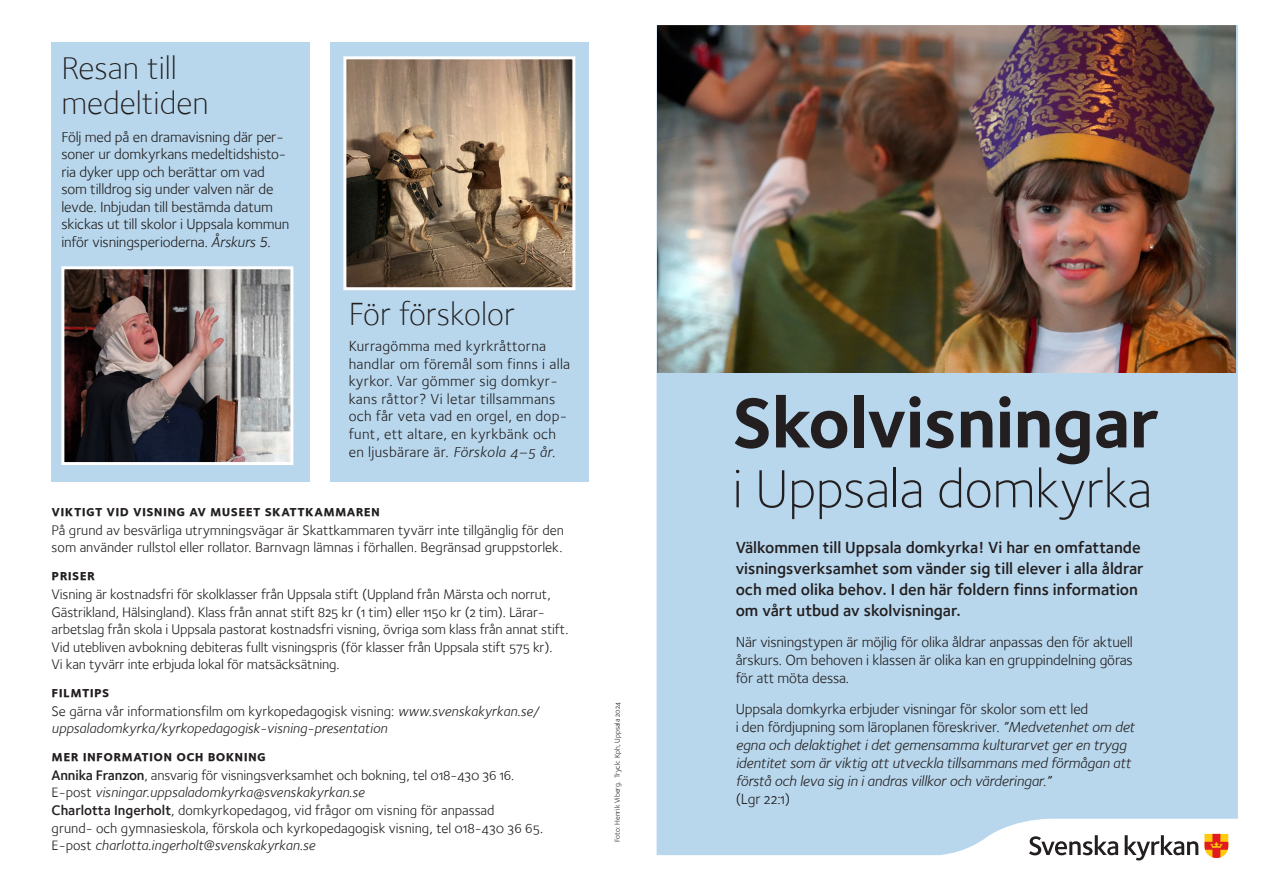
<style>
.page{position:relative;width:1263px;height:893px;background:#fff}
.page>*{position:absolute;margin:0;border:0;box-sizing:border-box;transform-origin:0 0}
.t1{font:72.6px "Foundry Sterling Bold OSF";letter-spacing:-.01em;color:#231f20}
.t2{font:55.5px "Foundry Sterling Light OSF";letter-spacing:-.01em;color:#231f20}
.Rubrik{font:33px/34.5px "Foundry Sterling Light OSF";color:#231f20}
.t3{font:16.5px/21px "Foundry Sterling Demi OSF";color:#231f20}
.Bröd{font:15px/17.5px "Foundry Sterling Book OSF";letter-spacing:-.01em;color:#231f20;text-align:justify}
.t4{font:15px/18px "Foundry Sterling Book Italic OSF";letter-spacing:-.01em;color:#231f20}
.Rubrik-2{font:15px/17.5px "Foundry Sterling Book OSF";letter-spacing:.02em;color:#231f20}
.Mellanrubrik{font:15px "Foundry Sterling Bold Expert";letter-spacing:.02em;color:#231f20}
.Bröd-2{font:14.25px/17.5px "Foundry Sterling Book OSF";letter-spacing:-.01em;color:#231f20}
.Bröd-3{font:italic 14.25px/17.5px "Foundry Sterling";color:#231f20}
.t5{font:7.5px "Foundry Sterling Book OSF";color:#231f20}
.s1{font-family:"Foundry Sterling";font-style:italic}
.s2{font-family:"Foundry Sterling"}
.s3{font-family:"Foundry Sterling Book Italic OSF"}
.s4{font-family:"Foundry Sterling Book OSF";font-style:normal}
.s5{font-family:"Foundry Sterling Demi OSF"}
.s6{font-family:"Foundry Sterling Book OSF"}
</style>
<div class="page">
<div style="left:51px;top:43px;width:258px;height:439px;background:#b8d7ed"></div>
<img style="left:65px;top:270px;width:224px;height:191px">
<div style="left:61px;top:266px;width:232px;height:199px;border:3px solid #fff"></div>
<div style="left:331px;top:43px;width:258px;height:439px;background:#b8d7ed"></div>
<img style="left:347px;top:60px;width:224px;height:226px">
<div style="left:343px;top:56px;width:232px;height:234px;border:3px solid #fff"></div>
<img style="left:656px;top:25px;width:582px;height:836px">
<svg style="left:1029px;top:835px;width:89px;height:20px"></svg>
<svg style="left:1125px;top:835px;width:73px;height:25px"></svg>
<svg style="left:1204px;top:834px;width:24px;height:24px"></svg>
<p class="Rubrik" style="left:61px;top:50px;width:149px">Resan till medeltiden</p>
<p class="Bröd" style="left:61px;top:128px;width:230px;text-align:left">Följ med på en dramavisning där per&shy;soner ur domkyrkans medeltidshisto&shy;ria dyker upp och berättar om vad som tilldrog sig under valven när de levde. Inbjudan till bestämda datum skickas ut till skolor i Uppsala kommun inför visningsperioderna. <span class="s1">Årskurs 5.</span></p>
<p class="Rubrik" style="left:349px;top:296px;width:168px">För förskolor</p>
<p class="Rubrik-2" style="left:349px;top:337px;width:223px"><span class="s2">Kurragömma med kyrkråttorna </span>handlar om föremål som finns i alla kyrkor. Var gömmer sig domkyr&shy;kans råttor? Vi letar tillsammans och får veta vad en orgel, en dop&shy;funt, ett altare, en kyrkbänk och en ljusbärare är. <span class="s3">Förskola 4–5 år.</span></p>
<p class="Mellanrubrik" style="left:52px;top:502px;width:330px">viktigt vid visning av museet skattkammaren</p>
<p class="Bröd-2" style="left:52px;top:521px;width:514px">På grund av besvärliga utrymningsvägar är Skattkammaren tyvärr inte tillgänglig för den som använder rullstol eller rollator. Barnvagn lämnas i förhallen. Begränsad gruppstorlek.</p>
<p class="Mellanrubrik" style="left:52px;top:566px;width:45px">priser</p>
<p class="Bröd-2" style="left:52px;top:585px;width:518px">Visning är kostnadsfri för skolklasser från Uppsala stift (Uppland från Märsta och norrut, Gästrikland, Hälsingland). Klass från annat stift 825 kr (1 tim) eller 1150 kr (2 tim). Lärar&shy;arbetslag från skola i Uppsala pastorat kostnadsfri visning, övriga som klass från annat stift.<br>Vid utebliven avbokning debiteras fullt visningspris (för klasser från Uppsala stift 575 kr).<br>Vi kan tyvärr inte erbjuda lokal för matsäcksätning.</p>
<p class="Mellanrubrik" style="left:52px;top:683px;width:59px">filmtips</p>
<p class="Bröd-3" style="left:52px;top:702px;width:489px"><span class="s4">Se gärna vår informationsfilm om kyrkopedagogisk visning:</span> www.svenskakyrkan.se/ uppsaladomkyrka/kyrkopedagogisk-visning-presentation</p>
<p class="Mellanrubrik" style="left:52px;top:747px;width:216px">mer information och bokning</p>
<p class="Bröd-2" style="left:52px;top:766px;width:493px"><span class="s5">Annika Franzon</span>, ansvarig för visningsverksamhet och bokning, tel 018-430 36 16.<br>E-post <span class="s3">visningar.uppsaladomkyrka@svenskakyrkan.se<br></span><span class="s5">Charlotta Ingerholt</span>, domkyrkopedagog, vid frågor om visning för anpassad<br>grund- och gymnasieskola, förskola och kyrkopedagogisk visning, tel 018-430 36 65.<br>E-post <span class="s3">charlotta.ingerholt@svenskakyrkan.se</span></p>
<p class="t5" style="left:613px;top:842px;width:141px;rotate:-90deg">Foto: Henrik Viberg. Tryck: Kph, Uppsala 2024</p>
<p class="t1" style="left:732px;top:380px;width:428px">Skolvisningar</p>
<p class="t2" style="left:732px;top:457px;width:421px">i Uppsala domkyrka</p>
<p class="t3" style="left:736px;top:537px;width:410px">Välkommen till Uppsala domkyrka! Vi har en omfattande visningsverksamhet som vänder sig till elever i alla åldrar och med olika behov. I den här foldern finns information om vårt utbud av skolvisningar.</p>
<p class="Bröd" style="left:736px;top:633px;width:399px;line-height:18px">När visningstypen är möjlig för olika åldrar anpassas den för aktuell årskurs. Om behoven i klassen är olika kan en gruppindelning göras för att möta dessa.</p>
<p class="t4" style="left:736px;top:700px;width:401px"><span class="s6">Uppsala domkyrka erbjuder visningar för skolor som ett led<br>i den fördjupning som läroplanen föreskriver.</span> ”Medvetenhet om det egna och delaktighet i det gemensamma kulturarvet ger en trygg identitet som är viktig att utveckla tillsammans med förmågan att förstå och leva sig in i andras villkor och värderingar.”<br><span class="s6">(Lgr 22:1)</span></p>
</div>
